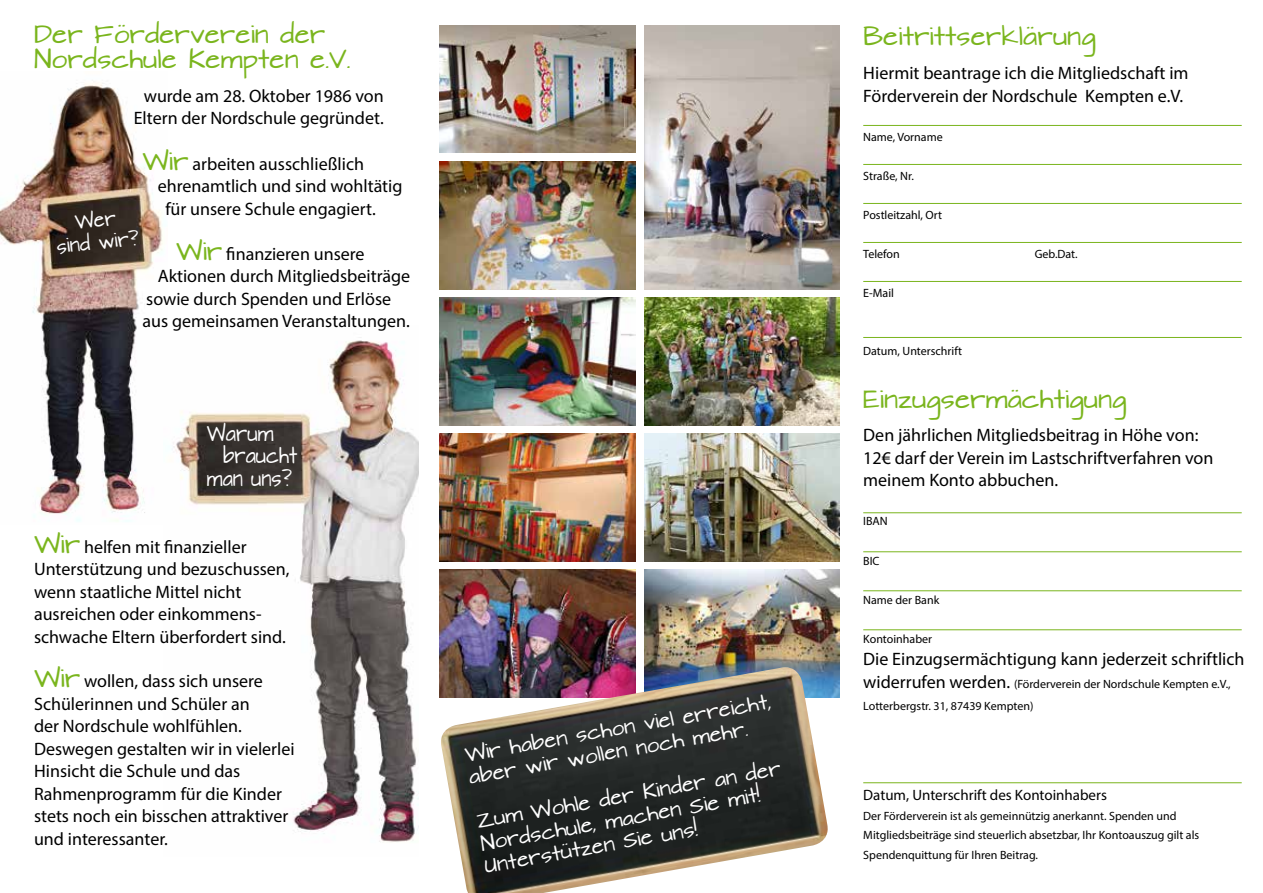
<style>
.page{position:relative;width:1263px;height:893px;background:#fff}
.page>*{position:absolute;margin:0;border:0;box-sizing:border-box;transform-origin:0 0}
.t1{font:22.5px/25.5px "Architects Daughter";color:#7ab51d}
.t2{font:19.8px "Architects Daughter";color:#fff;scale:.82 1}
.t3{font:18px/22.5px "Myriad Pro";color:#000}
.t4{font:18px/22.5px "Architects Daughter";color:#fff}
.t5{font:18px/22.5px "Architects Daughter";color:#fff;text-align:center;scale:.9 1}
.t6{font:15px "Myriad Pro";color:#000}
.t7{font:12px/19.5px "Myriad Pro";color:#000}
.s1{font-family:"Architects Daughter";font-size:22.5px;color:#7ab51d}
.s2{font-size:18px}
</style>
<div class="page">
<img style="left:644px;top:26px;width:196px;height:263px">
<img style="left:440px;top:26px;width:195px;height:127px">
<img style="left:440px;top:162px;width:195px;height:127px">
<img style="left:440px;top:298px;width:195px;height:127px">
<img style="left:644px;top:298px;width:196px;height:127px">
<img style="left:440px;top:434px;width:195px;height:127px">
<img style="left:644px;top:434px;width:196px;height:127px">
<img style="left:440px;top:570px;width:195px;height:97px">
<img style="left:644px;top:570px;width:196px;height:127px">
<img style="left:0;top:81px;width:163px;height:441px">
<img style="left:439px;top:667px;width:391px;height:226px">
<hr style="left:863px;top:125px;width:379px;height:1px;background:#7ab51d">
<hr style="left:863px;top:164px;width:379px;height:1px;background:#7ab51d">
<hr style="left:863px;top:203px;width:379px;height:1px;background:#7ab51d">
<hr style="left:863px;top:242px;width:379px;height:1px;background:#7ab51d">
<hr style="left:863px;top:281px;width:379px;height:1px;background:#7ab51d">
<hr style="left:863px;top:337px;width:379px;height:1px;background:#7ab51d">
<hr style="left:863px;top:512px;width:379px;height:1px;background:#7ab51d">
<hr style="left:863px;top:551px;width:379px;height:1px;background:#7ab51d">
<hr style="left:863px;top:590px;width:379px;height:1px;background:#7ab51d">
<hr style="left:863px;top:629px;width:379px;height:1px;background:#7ab51d">
<hr style="left:863px;top:782px;width:379px;height:1px;background:#7ab51d">
<img style="left:173px;top:337px;width:245px;height:505px">
<p class="t1" style="left:34px;top:22px;width:318px">Der Förderverein der<br>Nordschule Kempten e.V.</p>
<p class="t3" style="left:134px;top:84px;width:251px;text-align:center">wurde am 28. Oktober 1986 von<br>Eltern der Nordschule gegründet.</p>
<p class="t3" style="left:142px;top:152px;width:223px"><span class="s1">Wir</span> arbeiten ausschließlich</p>
<p class="t3" style="left:158px;top:175px;width:246px">ehrenamtlich und sind wohltätig</p>
<p class="t3" style="left:165px;top:197px;width:212px">für unsere Schule engagiert.</p>
<p class="t3" style="left:176px;top:242px;width:190px"><span class="s1">Wir</span> finanzieren unsere</p>
<p class="t3" style="left:158px;top:265px;width:254px">Aktionen durch Mitgliedsbeiträge</p>
<p class="t3" style="left:146px;top:287px;width:246px">sowie durch Spenden und Erlöse</p>
<p class="t3" style="left:142px;top:310px;width:269px">aus gemeinsamen Veranstaltungen.</p>
<p class="t5" style="left:53px;top:214px;width:93px;rotate:-6deg">Wer<br>sind wir?</p>
<p class="t2" style="left:207px;top:422px;width:83px">Warum</p>
<p class="t2" style="left:223px;top:445px;width:92px">braucht</p>
<p class="t2" style="left:207px;top:467px;width:105px">man uns?</p>
<p class="t3" style="left:34px;top:535px;width:257px"><span class="s1">Wir</span> helfen mit finanzieller<br>Unterstützung und bezuschussen, wenn staatliche Mittel nicht ausreichen oder einkommens&shy;schwache Eltern überfordert sind.</p>
<p class="t3" style="left:34px;top:670px;width:262px"><span class="s1">Wir</span> wollen, dass sich unsere<br>Schülerinnen und Schüler an<br>der Nordschule wohlfühlen.<br>Deswegen gestalten wir in vielerlei<br>Hinsicht die Schule und das<br>Rahmenprogramm für die Kinder stets noch ein bisschen attraktiver und interessanter.</p>
<p class="t4" style="left:463px;top:745px;width:312px;rotate:-10deg">Wir haben schon viel erreicht, aber wir wollen noch mehr.</p>
<p class="t4" style="left:475px;top:811px;width:310px;rotate:-10deg">Zum Wohle der Kinder an der<br>Nordschule, machen Sie mit!<br>Unterstützen Sie uns!</p>
<p class="t1" style="left:863px;top:25px;width:234px">Beitrittserklärung</p>
<p class="t3" style="left:863px;top:62px;width:327px">Hiermit beantrage ich die Mitgliedschaft im<br>Förderverein der Nordschule Kempten e.V.</p>
<p class="t7" style="left:863px;top:127px;width:81px">Name, Vorname</p>
<p class="t7" style="left:863px;top:166px;width:52px">Straße, Nr.</p>
<p class="t7" style="left:863px;top:205px;width:80px">Postleitzahl, Ort</p>
<p class="t7" style="left:863px;top:244px;width:38px">Telefon</p>
<p class="t7" style="left:1035px;top:244px;width:44px">Geb.Dat.</p>
<p class="t7" style="left:863px;top:283px;width:32px">E-Mail</p>
<p class="t7" style="left:863px;top:341px;width:100px">Datum, Unterschrift</p>
<p class="t1" style="left:863px;top:387px;width:265px">Einzugsermächtigung</p>
<p class="t3" style="left:863px;top:424px;width:352px">Den jährlichen Mitgliedsbeitrag in Höhe von:<br>12€ darf der Verein im Lastschriftverfahren von meinem Konto abbuchen.</p>
<p class="t7" style="left:863px;top:511px;width:26px">IBAN</p>
<p class="t7" style="left:863px;top:550px;width:18px">BIC</p>
<p class="t7" style="left:863px;top:589px;width:78px">Name der Bank</p>
<p class="t7" style="left:863px;top:628px;width:70px">Kontoinhaber</p>
<p class="t3" style="left:863px;top:647px;width:383px">Die Einzugsermächtigung kann jederzeit schriftlich</p>
<p class="t7" style="left:863px;top:672px;width:369px;line-height:22.5px"><span class="s2">widerrufen werden.</span> (Förderverein der Nordschule Kempten e.V.,<br>Lotterbergstr. 31, 87439 Kempten)</p>
<p class="t6" style="left:863px;top:786px;width:245px">Datum, Unterschrift des Kontoinhabers</p>
<p class="t7" style="left:863px;top:805px;width:337px">Der Förderverein ist als gemeinnützig anerkannt. Spenden und<br>Mitgliedsbeiträge sind steuerlich absetzbar, Ihr Kontoauszug gilt als<br>Spendenquittung für Ihren Beitrag.</p>
</div>
